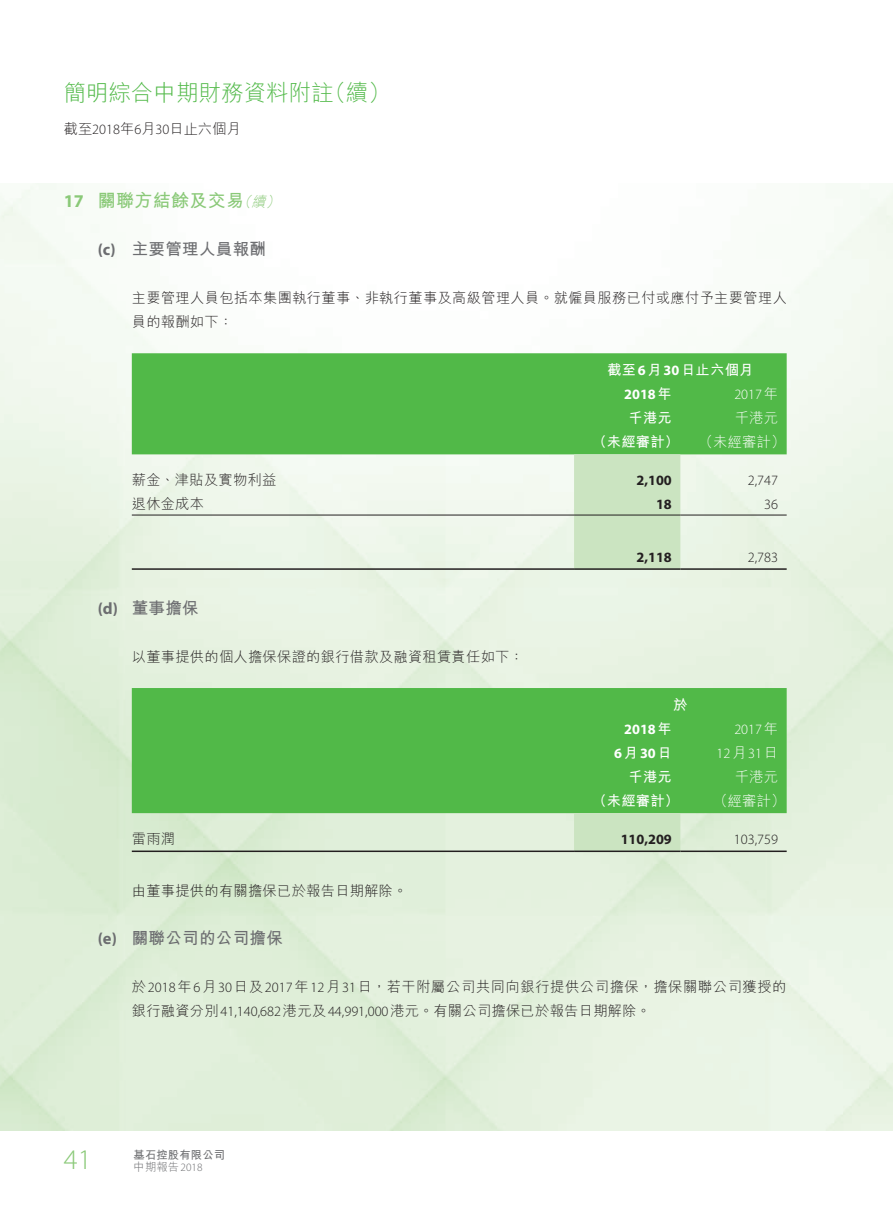
<style>
.page{position:relative;width:893px;height:1212px;background:#fff}
.page>*{position:absolute;margin:0;border:0;box-sizing:border-box;transform-origin:0 0}
.t1{font:300 28.5px "Myriad Pro";color:#8ac978}
.t2{font:300 22.5px "M Hei HK";color:#51b948}
._01_H1{font:700 18px "M Hei HK";letter-spacing:.02em;color:#8ac978}
._01_H1-2{font:700 18px "Myriad Pro";color:#8ac978}
._02_H2{font:700 16.5px "M Hei HK";letter-spacing:.02em;color:#6c6d70}
._02_H2-2{font:700 16.5px "Myriad Pro";color:#6c6d70}
._00_txt{font:300 14.25px/24px "M Hei HK";letter-spacing:.02em;color:#231f20}
._00_txt-2{font:300 14.25px/24px "M Hei HK";letter-spacing:.045em;color:#231f20}
._50_Table_txt{font:700 14.25px "M Hei HK";letter-spacing:.02em;color:#fff}
._50_Table_txt-2{font:300 14.25px "Myriad Pro";color:#231f20}
._50_Table_txt-3{font:700 14.25px "Myriad Pro";color:#231f20}
._50_Table_txt-4{font:300 14.25px "M Hei HK";letter-spacing:.02em;color:#231f20}
._50_Table_txt-5{font:300 14.25px "M Hei HK";letter-spacing:.02em;color:#fff}
._00_txt-3{font:300 14.25px "M Hei HK";color:#231f20}
._50_Table_txt-6{font:300 14.25px "Myriad Pro";color:#fff}
._50_Table_txt-7{font:700 14.25px "Myriad Pro";color:#fff}
._01_H1-3{font:italic 300 14.25px "M Hei HK";color:#8ac978}
.t3{font:300 11.25px "M Hei HK";color:#6c6d70}
.t4{font:700 11.25px "M Hei HK";letter-spacing:.02em;color:#6c6d70}
.s1{font-family:"Myriad Pro"}
.s2{font-family:"M Hei HK"}
</style>
<div class="page">
<div style="left:132px;top:353px;width:655px;height:101px;background:#51b948"></div>
<div style="left:574px;top:454px;width:106px;height:114px;background:#cbe4c1"></div>
<hr style="left:132px;top:515px;width:442px;height:1px;background:#231f20">
<hr style="left:574px;top:515px;width:106px;height:1px;background:#231f20">
<hr style="left:680px;top:515px;width:107px;height:1px;background:#231f20">
<hr style="left:132px;top:568px;width:442px;height:2px;background:#231f20">
<hr style="left:574px;top:568px;width:106px;height:2px;background:#231f20">
<hr style="left:680px;top:568px;width:107px;height:2px;background:#231f20">
<div style="left:132px;top:688px;width:655px;height:125px;background:#51b948"></div>
<div style="left:574px;top:813px;width:106px;height:37px;background:#cbe4c1"></div>
<hr style="left:132px;top:850px;width:442px;height:2px;background:#231f20">
<hr style="left:574px;top:850px;width:106px;height:2px;background:#231f20">
<hr style="left:680px;top:850px;width:107px;height:2px;background:#231f20">
<h2 class="t2" style="left:324px;top:81px;width:68px">（續(</h2>
<h2 class="t2" style="left:64px;top:81px;width:271px">簡明綜合中期財務資料附註</h2>
<p class="_00_txt-3" style="left:64px;top:122px;width:178px">截至<span class="s1">2018</span>年月<span class="s1">6 30</span>日止六個月</p>
<p class="_01_H1-2" style="left:64px;top:190px;width:21px">17</p>
<p class="_01_H1" style="left:98px;top:188px;width:148px">關聯方結餘及交易</p>
<p class="_01_H1-3" style="left:251px;top:195px;width:19px">續</p>
<p class="_01_H1-3" style="left:237px;top:195px;width:19px">（</p>
<p class="_01_H1-3" style="left:266px;top:195px;width:19px">(</p>
<p class="_02_H2-2" style="left:98px;top:239px;width:19px">)c(</p>
<p class="_02_H2" style="left:132px;top:237px;width:136px">主要管理人員報酬</p>
<p class="_00_txt" style="left:132px;top:286px;width:657px">主要管理人員包括本集團執行董事、非執行董事及高級管理人員。就僱員服務已付或應付予主要管理人員的報酬如下：</p>
<p class="_50_Table_txt" style="left:607px;top:360px;width:148px">截至<span class="s1">6</span>月<span class="s1">30</span>日止六個月</p>
<p class="_50_Table_txt-6" style="left:734px;top:386px;width:45px">2017 <span class="s2">年</span></p>
<p class="_50_Table_txt-7" style="left:624px;top:385px;width:49px">2018<span class="s2">年</span></p>
<p class="_50_Table_txt-4" style="left:132px;top:473px;width:146px">薪金、津貼及實物利益</p>
<p class="_50_Table_txt-4" style="left:132px;top:497px;width:74px">退休金成本</p>
<p class="_50_Table_txt" style="left:628px;top:408px;width:45px">千港元</p>
<p class="_50_Table_txt-5" style="left:735px;top:411px;width:45px">千港元</p>
<p class="_50_Table_txt" style="left:593px;top:432px;width:88px">（未經審計）</p>
<p class="_50_Table_txt-5" style="left:699px;top:435px;width:88px">（未經審計(</p>
<p class="_50_Table_txt-3" style="left:636px;top:471px;width:37px">2,100</p>
<p class="_50_Table_txt-2" style="left:748px;top:472px;width:32px">2,747</p>
<p class="_50_Table_txt-3" style="left:656px;top:495px;width:17px">18</p>
<p class="_50_Table_txt-2" style="left:764px;top:496px;width:15px">36</p>
<p class="_02_H2-2" style="left:98px;top:598px;width:22px">)d(</p>
<p class="_02_H2-2" style="left:98px;top:928px;width:21px">)e(</p>
<p class="_02_H2" style="left:132px;top:596px;width:68px">董事擔保</p>
<p class="_00_txt" style="left:132px;top:645px;width:393px">以董事提供的個人擔保保證的銀行借款及融資租賃責任如下：</p>
<p class="_50_Table_txt-4" style="left:132px;top:831px;width:45px">雷雨潤</p>
<p class="_00_txt" style="left:132px;top:879px;width:277px">由董事提供的有關擔保已於報告日期解除。</p>
<p class="_02_H2" style="left:132px;top:926px;width:153px">關聯公司的公司擔保</p>
<p class="_50_Table_txt-3" style="left:636px;top:547px;width:37px">2,118</p>
<p class="_50_Table_txt-2" style="left:748px;top:548px;width:32px">2,783</p>
<p class="_50_Table_txt" style="left:673px;top:695px;width:16px">於</p>
<p class="_50_Table_txt-7" style="left:624px;top:720px;width:49px">2018<span class="s2">年</span></p>
<p class="_50_Table_txt-6" style="left:734px;top:721px;width:45px">2017 <span class="s2">年</span></p>
<p class="_50_Table_txt-7" style="left:614px;top:744px;width:59px">6<span class="s2">月</span>30<span class="s2">日</span></p>
<p class="_50_Table_txt-6" style="left:716px;top:745px;width:63px">12<span class="s2">月</span>31<span class="s2">日</span></p>
<p class="_50_Table_txt" style="left:628px;top:767px;width:45px">千港元</p>
<p class="_50_Table_txt-5" style="left:735px;top:770px;width:45px">千港元</p>
<p class="_50_Table_txt" style="left:593px;top:791px;width:88px">（未經審計）</p>
<p class="_50_Table_txt-5" style="left:713px;top:794px;width:73px">（經審計(</p>
<p class="_50_Table_txt-3" style="left:621px;top:830px;width:53px">110,209</p>
<p class="_50_Table_txt-2" style="left:734px;top:830px;width:46px">103,759</p>
<p class="_00_txt-2" style="left:132px;top:975px;width:656px">於<span class="s1">2018</span>年<span class="s1">6</span>月<span class="s1">30</span>日及<span class="s1">2017</span>年<span class="s1">12</span>月<span class="s1">31</span>日，若干附屬公司共同向銀行提供公司擔保，擔保關聯公司獲授的銀行融資分別<span class="s1">41,140,682</span>港元及<span class="s1">44,991,000</span>港元。有關公司擔保已於報告日期解除。</p>
<h1 class="t1" style="left:64px;top:1142px;width:29px">41</h1>
<p class="t4" style="left:134px;top:1146px;width:93px">基石控股有限公司</p>
<p class="t3" style="left:134px;top:1161px;width:71px">中期報告<span class="s1">2018</span></p>
</div>
